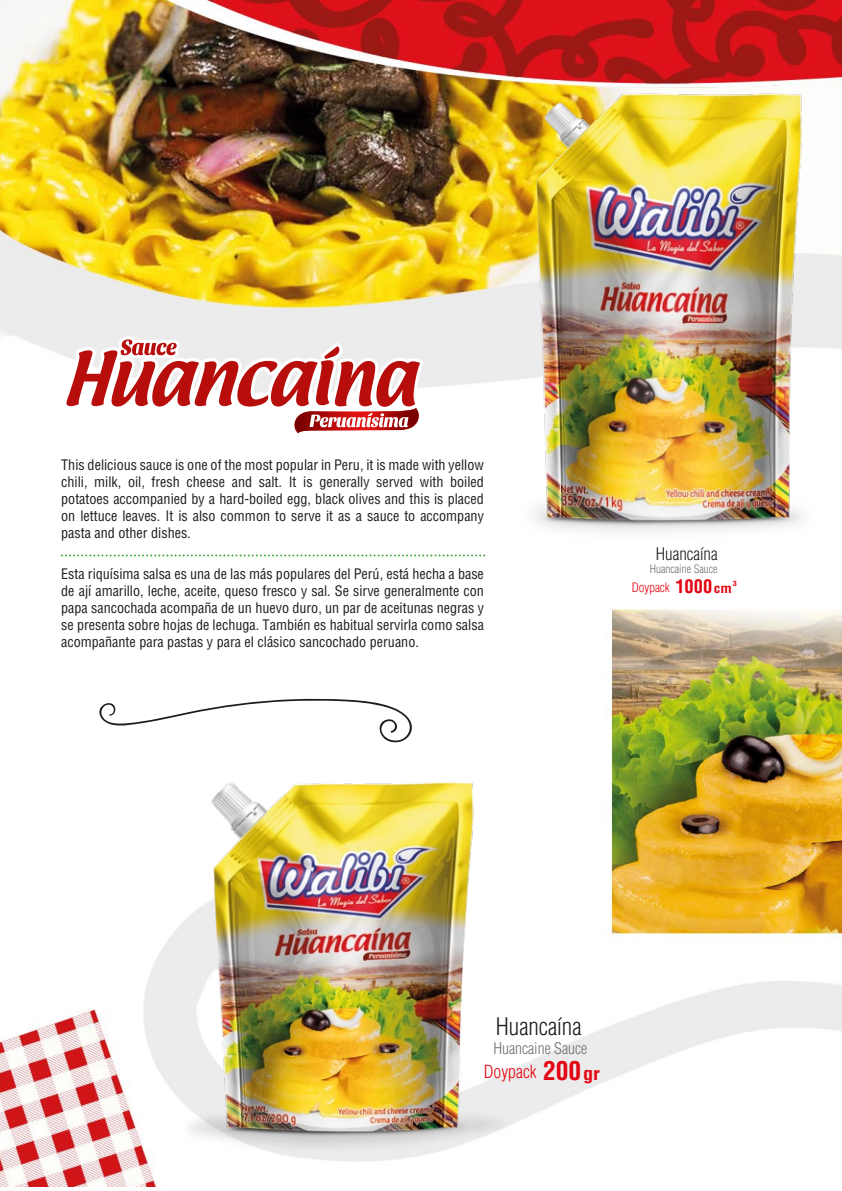
<style>
.page{position:relative;width:842px;height:1191px;background:#fff}
.page>*{position:absolute;margin:0;border:0;box-sizing:border-box;transform-origin:0 0}
.t1{font:300 condensed 23.6px "Helvetica LT Std";color:#1d1d1b}
.t2{font:700 condensed 18.4px "Helvetica LT Std";color:#e30613}
.t3{font:300 condensed 17.6px "Helvetica LT Std";color:#e30613}
.t4{font:300 condensed 17px "Helvetica LT Std";color:#1d1d1b}
.t5{font:300 condensed 15.6px "Helvetica LT Std";color:#706f6f}
.t6{font:condensed 14.2px/17px "Helvetica LT Std";color:#1d1d1b;text-align:justify}
.t7{font:300 condensed 12.8px "Helvetica LT Std";color:#e30613}
.t8{font:300 condensed 11.4px "Helvetica LT Std";color:#706f6f}
.t9{font:700 condensed 7px "Helvetica LT Std";color:#e30613;scale:1.16 1}
.s1{font-size:12.8px}
.s2{font-weight:700;font-size:25.4px}
.s3{font-weight:700}
</style>
<div class="page">
<img style="left:0;top:0;width:842px;height:1187px">
<img style="left:487px;top:84px;width:345px;height:456px">
<img style="left:168px;top:754px;width:343px;height:399px">
<svg style="left:98px;top:698px;width:316px;height:47px"></svg>
<svg style="left:62px;top:270px;width:366px;height:260px"></svg>
<svg style="left:62px;top:554px;width:424px;height:2px"></svg>
<p class="t6" style="left:61px;top:456px;width:424px">This delicious sauce is one of the most popular in Peru, it is made with yellow chili, milk, oil, fresh cheese and salt. It is generally served with boiled potatoes accompanied by a hard-boiled egg, black olives and this is placed on lettuce leaves. It is also common to serve it as a sauce to accompany pasta and other dishes.</p>
<p class="t6" style="left:61px;top:566px;width:424px">Esta riquísima salsa es una de las más populares del Perú, está hecha a base de ají amarillo, leche, aceite, queso fresco y sal. Se sirve generalmente con papa sancochada acompaña de un huevo duro, un par de aceitunas negras y se presenta sobre hojas de lechuga. También es habitual servirla como salsa acompañante para pastas y para el clásico sancochado peruano.</p>
<p class="t4" style="left:656px;top:544px;width:63px">Huancaína</p>
<p class="t8" style="left:650px;top:562px;width:69px">Huancaine Sauce</p>
<p class="t2" style="left:675px;top:574px;width:58px">1000<span class="s1">cm</span></p>
<p class="t9" style="left:733px;top:579px;width:5px">3</p>
<p class="t7" style="left:632px;top:579px;width:40px">Doypack</p>
<h1 class="t1" style="left:496px;top:1011px;width:87px">Huancaína</h1>
<p class="t5" style="left:493px;top:1038px;width:96px">Huancaine Sauce</p>
<p class="t3" style="left:484px;top:1060px;width:118px">Doypack <span class="s2">200</span><span class="s3">gr</span></p>
</div>
